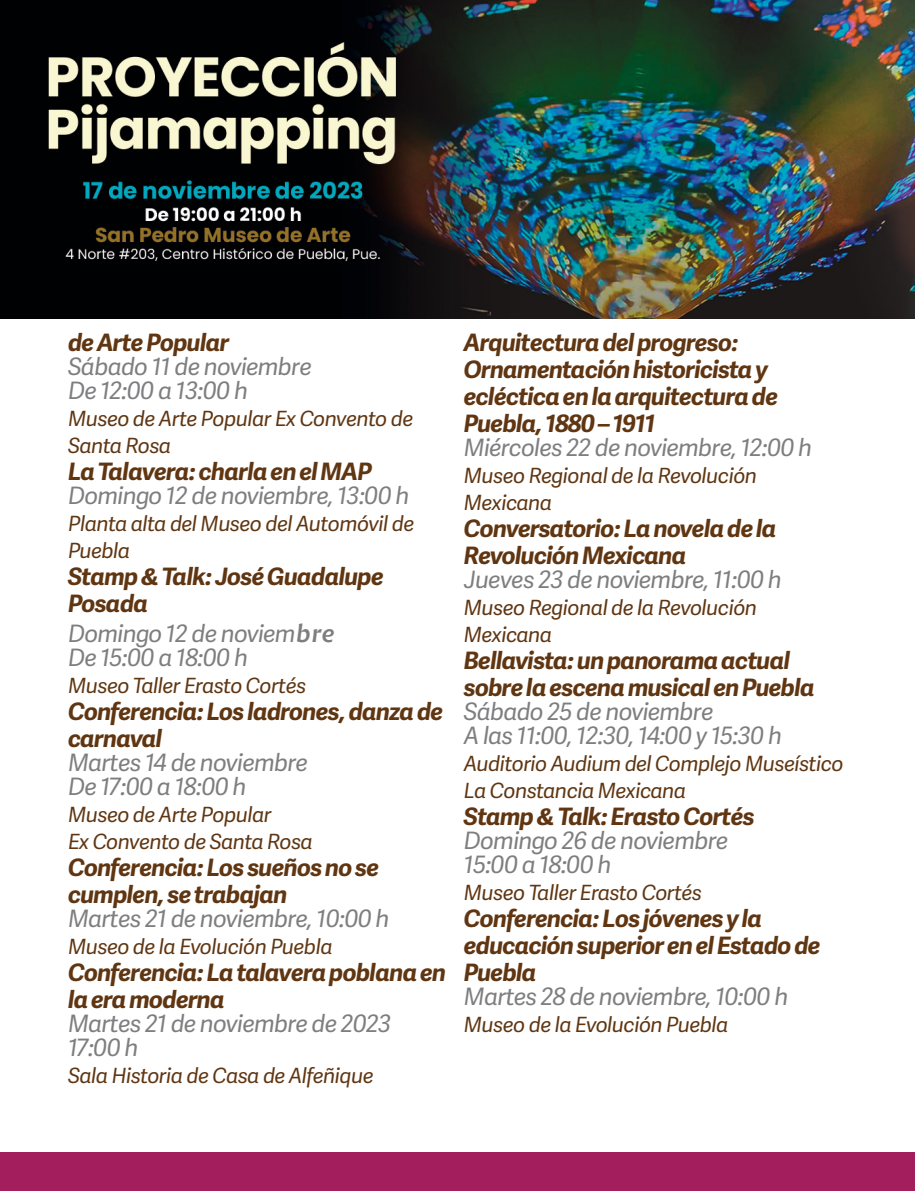
<style>
.page{position:relative;width:915px;height:1191px;background:#fff}
.page>*{position:absolute;margin:0;border:0;box-sizing:border-box;transform-origin:0 0}
.SUBS_T2{font:italic 700 24px/27px "Adelle Sans";letter-spacing:-.03em;color:#603612}
.SUBS_T2-2{font:italic 24px/24px "Adelle Sans";letter-spacing:-.03em;color:#7e7d7f}
.SUBS_T2-3{font:italic 21px/27px "Adelle Sans";letter-spacing:-.025em;color:#603612}
.s1{font-family:"Heroica";font-weight:700}
</style>
<div class="page">
<div style="left:0;top:1152px;width:914px;height:39px;background:#a31e5c"></div>
<img style="left:0;top:0;width:914px;height:318px">
<p class="SUBS_T2" style="left:68px;top:328px;width:163px">de Arte Popular</p>
<p class="SUBS_T2-2" style="left:68px;top:354px;width:245px">Sábado 11 de noviembre</p>
<p class="SUBS_T2-2" style="left:68px;top:378px;width:181px">De 12:00 a 13:00 h</p>
<p class="SUBS_T2-3" style="left:68px;top:404px;width:346px">Museo de Arte Popular Ex Convento de<br>Santa Rosa</p>
<p class="SUBS_T2" style="left:68px;top:457px;width:305px">La Talavera: charla en el MAP</p>
<p class="SUBS_T2-2" style="left:68px;top:483px;width:343px">Domingo 12 de noviembre, 13:00 h</p>
<p class="SUBS_T2-3" style="left:68px;top:509px;width:347px">Planta alta del Museo del Automóvil de<br>Puebla</p>
<p class="SUBS_T2" style="left:68px;top:562px;width:317px">Stamp &amp; Talk: José Guadalupe<br>Posada</p>
<p class="SUBS_T2-2" style="left:68px;top:621px;width:267px">Domingo 12 de noviem<span class="s1">bre</span></p>
<p class="SUBS_T2-2" style="left:68px;top:645px;width:181px">De 15:00 a 18:00 h</p>
<p class="SUBS_T2-3" style="left:68px;top:671px;width:240px">Museo Taller Erasto Cortés</p>
<p class="SUBS_T2" style="left:68px;top:697px;width:376px">Conferencia: Los ladrones, danza de carnaval</p>
<p class="SUBS_T2-2" style="left:68px;top:750px;width:241px">Martes 14 de noviembre</p>
<p class="SUBS_T2-2" style="left:68px;top:774px;width:180px">De 17:00 a 18:00 h</p>
<p class="SUBS_T2-3" style="left:68px;top:800px;width:205px">Museo de Arte Popular</p>
<p class="SUBS_T2-3" style="left:68px;top:827px;width:246px">Ex Convento de Santa Rosa</p>
<p class="SUBS_T2" style="left:68px;top:853px;width:312px">Conferencia: Los sueños no se cumplen, se trabajan</p>
<p class="SUBS_T2-2" style="left:68px;top:906px;width:323px">Martes 21 de noviembre, 10:00 h</p>
<p class="SUBS_T2-3" style="left:68px;top:932px;width:266px">Museo de la Evolución Puebla</p>
<p class="SUBS_T2" style="left:68px;top:958px;width:379px">Conferencia: La talavera poblana en la era moderna</p>
<p class="SUBS_T2-2" style="left:68px;top:1011px;width:325px">Martes 21 de noviembre de 2023<br>17:00 h</p>
<p class="SUBS_T2-3" style="left:68px;top:1061px;width:307px">Sala Historia de Casa de Alfeñique</p>
<p class="SUBS_T2" style="left:463px;top:328px;width:315px">Arquitectura del progreso:<br>Ornamentación historicista y ecléctica en la arquitectura de<br>Puebla, 1880 – 1911</p>
<p class="SUBS_T2-2" style="left:463px;top:435px;width:350px">Miércoles 22 de noviembre, 12:00 h</p>
<p class="SUBS_T2-3" style="left:463px;top:461px;width:295px">Museo Regional de la Revolución<br>Mexicana</p>
<p class="SUBS_T2" style="left:463px;top:514px;width:314px">Conversatorio: La novela de la<br>Revolución Mexicana</p>
<p class="SUBS_T2-2" style="left:463px;top:567px;width:319px">Jueves 23 de noviembre, 11:00 h</p>
<p class="SUBS_T2-3" style="left:463px;top:593px;width:295px">Museo Regional de la Revolución<br>Mexicana</p>
<p class="SUBS_T2" style="left:463px;top:646px;width:352px">Bellavista: un panorama actual sobre la escena musical en Puebla</p>
<p class="SUBS_T2-2" style="left:463px;top:699px;width:251px">Sábado 25 de noviembre</p>
<p class="SUBS_T2-2" style="left:463px;top:723px;width:319px">A las 11:00, 12:30, 14:00 y 15:30 h</p>
<p class="SUBS_T2-3" style="left:463px;top:749px;width:381px">Auditorio Audium del Complejo Museístico<br>La Constancia Mexicana</p>
<p class="SUBS_T2" style="left:463px;top:802px;width:292px">Stamp &amp; Talk: Erasto Cortés</p>
<p class="SUBS_T2-2" style="left:463px;top:828px;width:266px">Domingo 26 de noviembre</p>
<p class="SUBS_T2-2" style="left:463px;top:852px;width:149px">15:00 a 18:00 h</p>
<p class="SUBS_T2-3" style="left:463px;top:878px;width:240px">Museo Taller Erasto Cortés</p>
<p class="SUBS_T2" style="left:463px;top:904px;width:358px">Conferencia: Los jóvenes y la educación superior en el Estado de<br>Puebla</p>
<p class="SUBS_T2-2" style="left:463px;top:984px;width:326px">Martes 28 de noviembre, 10:00 h</p>
<p class="SUBS_T2-3" style="left:463px;top:1010px;width:266px">Museo de la Evolución Puebla</p>
</div>
